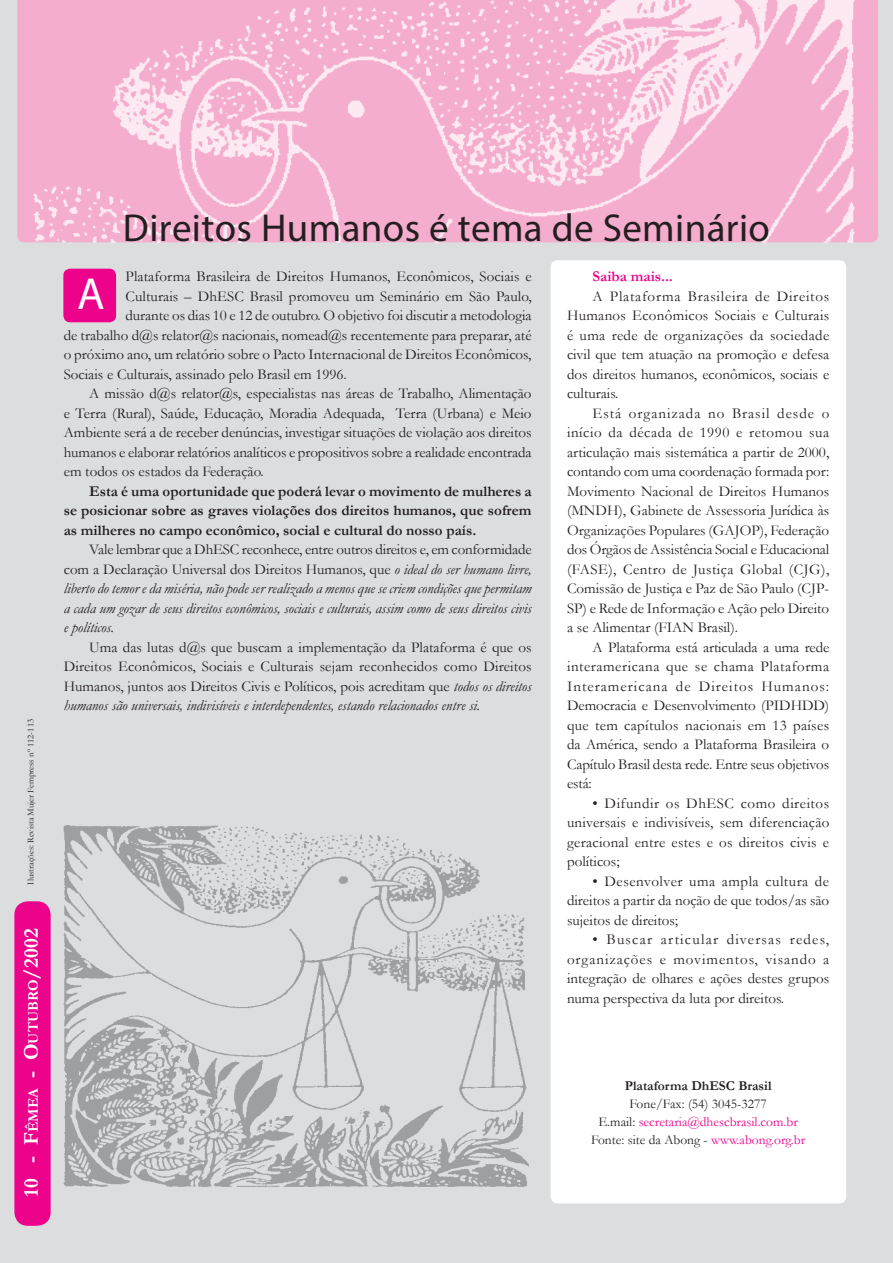
<style>
.page{position:relative;width:893px;height:1263px;background:#dcdddf}
.page>*{position:absolute;margin:0;border:0;box-sizing:border-box;transform-origin:0 0}
.capitular_j{font:45px "Myriad Pro";color:#fff}
.subt_capa_j{font:39px "Myriad Pro";letter-spacing:.01em;color:#231f20}
.num_j{font:700 21px "Garamond";color:#fff}
.corpo_texto_j{font:15px/19.5px "Garamond";color:#231f20;text-align:justify}
.corpo_texto_j-2{font:italic 15px/19.5px "Garamond";color:#231f20;text-align:justify}
.corpo_texto_j-3{font:700 15px/19.5px "Garamond";color:#231f20;text-align:justify}
.corpo_texto_j-4{font:700 15px "Garamond";color:#ed028c}
.corpo_texto_j-5{font:13.5px/18px "Garamond";color:#231f20;text-align:center}
.corpo_texto_j-6{font:13.5px "Garamond";color:#ed028c}
.creditos_j{font:9px "Garamond";color:#231f20}
.s1{font-size:14.7px}
.s2{font-style:normal}
.s3{font-style:italic}
.s4{font-weight:700}
.s5{color:#231f20}
.s6{color:#ed028c}
</style>
<div class="page">
<div style="left:551px;top:260px;width:295px;height:943px;background:#fff;border-radius:7px"></div>
<div style="left:17px;top:0;width:861px;height:242px;background:#f5adce"></div>
<img style="left:26px;top:0;width:829px;height:242px">
<div style="left:63px;top:269px;width:53px;height:53px;background:#ed028c;border-radius:7px"></div>
<img style="left:64px;top:825px;width:465px;height:361px">
<div style="left:14px;top:901px;width:37px;height:325px;background:#ed028c;border-radius:13px"></div>
<p class="creditos_j" style="left:25px;top:884px;width:167px;rotate:-90deg">Ilustrações: Revista Mujer Fempress nº 112-113</p>
<p class="num_j" style="left:17px;top:1196px;width:269px;rotate:-90deg">10 - F<span class="s1">êmea</span> - O<span class="s1">utubro</span>/2002</p>
<p class="subt_capa_j" style="left:123px;top:203px;width:649px">Direitos Humanos é tema de Seminário</p>
<p class="corpo_texto_j" style="left:125px;top:266px;width:408px">Plataforma Brasileira de Direitos Humanos, Econômicos, Sociais e</p>
<p class="corpo_texto_j" style="left:125px;top:286px;width:408px">Culturais – DhESC Brasil promoveu um Seminário em São Paulo,</p>
<p class="corpo_texto_j" style="left:125px;top:305px;width:407px">durante os dias 10 e 12 de outubro. O objetivo foi discutir a metodologia</p>
<p class="corpo_texto_j" style="left:64px;top:325px;width:469px">de trabalho d@s relator@s nacionais, nomead@s recentemente para preparar, até</p>
<p class="corpo_texto_j" style="left:64px;top:344px;width:469px">o próximo ano, um relatório sobre o Pacto Internacional de Direitos Econômicos,</p>
<p class="corpo_texto_j" style="left:64px;top:364px;width:285px">Sociais e Culturais, assinado pelo Brasil em 1996.</p>
<p class="corpo_texto_j" style="left:64px;top:383px;width:469px;text-indent:26px">A missão d@s relator@s, especialistas nas áreas de Trabalho, Alimentação e Terra (Rural), Saúde, Educação, Moradia Adequada, Terra (Urbana) e Meio Ambiente será a de receber denúncias, investigar situações de violação aos direitos humanos e elaborar relatórios analíticos e propositivos sobre a realidade encontrada em todos os estados da Federação.</p>
<p class="corpo_texto_j-3" style="left:64px;top:481px;width:469px;text-indent:26px">Esta é uma oportunidade que poderá levar o movimento de mulheres a se posicionar sobre as graves violações dos direitos humanos, que sofrem as milheres no campo econômico, social e cultural do nosso país.</p>
<p class="corpo_texto_j-2" style="left:64px;top:539px;width:469px;text-indent:26px"><span class="s2">Vale lembrar que a DhESC reconhece, entre outros direitos e, em conformidade com a Declaração Universal dos Direitos Humanos, que</span> o ideal do ser humano livre, liberto do temor e da miséria, não pode ser realizado a menos que se criem condições que permitam a cada um gozar de seus direitos econômicos, sociais e culturais, assim como de seus direitos civis e políticos.</p>
<p class="corpo_texto_j" style="left:64px;top:637px;width:469px;text-indent:26px">Uma das lutas d@s que buscam a implementação da Plataforma é que os Direitos Econômicos, Sociais e Culturais sejam reconhecidos como Direitos Humanos, juntos aos Direitos Civis e Políticos, pois acreditam que <span class="s3">todos os direitos humanos são universais, indivisíveis e interdependentes, estando relacionados entre si.</span></p>
<p class="corpo_texto_j-4" style="left:592px;top:266px;width:82px">Saiba mais...</p>
<p class="corpo_texto_j" style="left:567px;top:286px;width:264px;text-indent:26px">A Plataforma Brasileira de Direitos Humanos Econômicos Sociais e Culturais é uma rede de organizações da sociedade civil que tem atuação na promoção e defesa dos direitos humanos, econômicos, sociais e culturais.</p>
<p class="corpo_texto_j" style="left:567px;top:403px;width:264px;text-indent:26px">Está organizada no Brasil desde o início da década de 1990 e retomou sua articulação mais sistemática a partir de 2000, contando com uma coordenação formada por:<br>Movimento Nacional de Direitos Humanos (MNDH), Gabinete de Assessoria Jurídica às Organizações Populares (GAJOP), Federação dos Órgãos de Assistência Social e Educacional (FASE), Centro de Justiça Global (CJG), Comissão de Justiça e Paz de São Paulo (CJP-SP) e Rede de Informação e Ação pelo Direito a se Alimentar (FIAN Brasil).</p>
<p class="corpo_texto_j" style="left:567px;top:637px;width:264px;text-indent:26px">A Plataforma está articulada a uma rede interamericana que se chama Plataforma Interamericana de Direitos Humanos:<br>Democracia e Desenvolvimento (PIDHDD) que tem capítulos nacionais em 13 países da América, sendo a Plataforma Brasileira o Capítulo Brasil desta rede. Entre seus objetivos está:</p>
<p class="corpo_texto_j" style="left:567px;top:793px;width:264px;text-indent:26px">• Difundir os DhESC como direitos universais e indivisíveis, sem diferenciação geracional entre estes e os direitos civis e políticos;</p>
<p class="corpo_texto_j" style="left:567px;top:871px;width:264px;text-indent:26px">• Desenvolver uma ampla cultura de direitos a partir da noção de que todos/as são sujeitos de direitos;</p>
<p class="corpo_texto_j" style="left:567px;top:929px;width:264px;text-indent:26px">• Buscar articular diversas redes, organizações e movimentos, visando a integração de olhares e ações destes grupos numa perspectiva da luta por direitos.</p>
<p class="capitular_j" style="left:77px;top:266px;width:29px">A</p>
<p class="corpo_texto_j-5" style="left:625px;top:1076px;width:148px"><span class="s4">Plataforma DhESC Brasil<br></span>Fone/Fax: (54) 3045-3277</p>
<p class="corpo_texto_j-6" style="left:598px;top:1112px;width:201px"><span class="s5">E.mail:</span> secretaria@dhescbrasil.com.br</p>
<p class="corpo_texto_j-5" style="left:591px;top:1130px;width:216px">Fonte: site da Abong - <span class="s6">www.abong.org.br</span></p>
</div>
